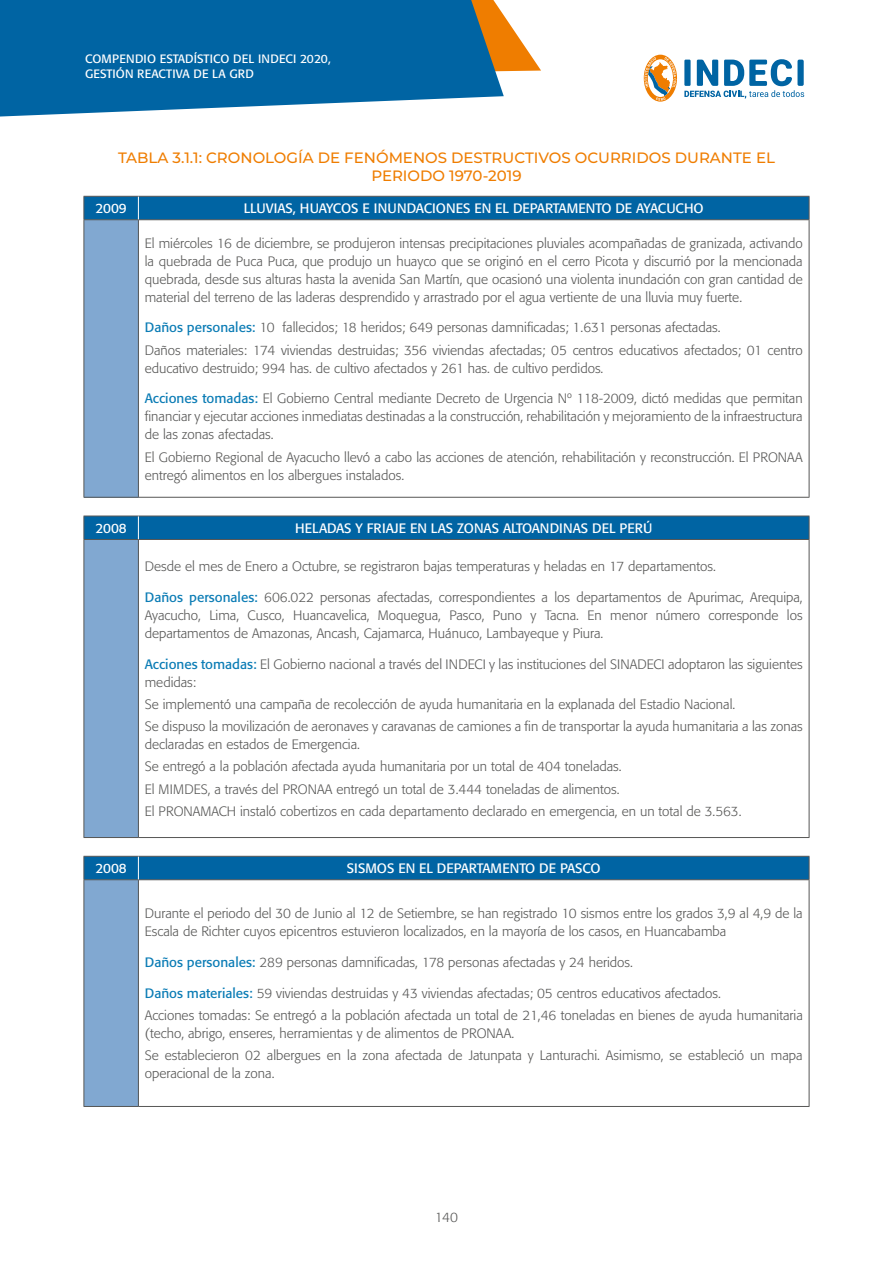
<style>
.page{position:relative;width:893px;height:1276px;background:#fff}
.page>*{position:absolute;margin:0;border:0;box-sizing:border-box;transform-origin:0 0}
.t1{font:500 15px/18px "Montserrat";color:#ef7d00;text-align:center}
.t2{font:300 13.5px/18px "Formata";color:#575756}
.t3{font:13.5px "Formata";color:#fff}
.t4{font:12px/15px "Formata";letter-spacing:.01em;color:#fff}
.s1{font-weight:400;color:#0b7cb5}
</style>
<div class="page">
<svg style="left:504px;top:16px;width:37px;height:56px"></svg>
<svg style="left:0;top:0;width:504px;height:117px;background:#1a72a8"></svg>
<svg style="left:684px;top:59px;width:120px;height:40px"></svg>
<svg style="left:644px;top:55px;width:33px;height:47px"></svg>
<div style="left:84px;top:220px;width:54px;height:277px;background:#81a8d1"></div>
<hr style="left:84px;top:220px;width:1px;height:277px;background:#575756">
<hr style="left:138px;top:220px;width:1px;height:277px;background:#575756">
<hr style="left:809px;top:220px;width:1px;height:277px;background:#575756">
<hr style="left:84px;top:497px;width:54px;height:1px;background:#575756">
<hr style="left:138px;top:497px;width:671px;height:1px;background:#575756">
<svg style="left:84px;top:196px;width:726px;height:24px;background:#07649e"></svg>
<div style="left:84px;top:539px;width:54px;height:298px;background:#81a8d1"></div>
<hr style="left:84px;top:515px;width:54px;height:1px;background:#575756">
<hr style="left:138px;top:515px;width:671px;height:1px;background:#575756">
<hr style="left:84px;top:539px;width:54px;height:1px;background:#575756">
<hr style="left:84px;top:540px;width:1px;height:297px;background:#575756">
<hr style="left:138px;top:539px;width:671px;height:1px;background:#575756">
<hr style="left:138px;top:540px;width:1px;height:297px;background:#575756">
<hr style="left:809px;top:540px;width:1px;height:297px;background:#575756">
<hr style="left:84px;top:837px;width:54px;height:1px;background:#575756">
<hr style="left:138px;top:837px;width:671px;height:1px;background:#575756">
<div style="left:84px;top:516px;width:726px;height:23px;background:#0064a3"></div>
<div style="left:84px;top:879px;width:54px;height:227px;background:#81a8d1"></div>
<hr style="left:84px;top:879px;width:54px;height:1px;background:#575756">
<hr style="left:84px;top:880px;width:1px;height:226px;background:#575756">
<hr style="left:138px;top:879px;width:671px;height:1px;background:#575756">
<hr style="left:138px;top:880px;width:1px;height:226px;background:#575756">
<hr style="left:809px;top:880px;width:1px;height:226px;background:#575756">
<hr style="left:84px;top:1106px;width:54px;height:1px;background:#575756">
<hr style="left:138px;top:1106px;width:671px;height:1px;background:#575756">
<div style="left:84px;top:856px;width:726px;height:23px;background:#0064a3"></div>
<p class="t4" style="left:85px;top:51px;width:247px">COMPENDIO ESTADÍSTICO DEL INDECI 2020,<br>GESTIÓN REACTIVA DE LA GRD</p>
<p class="t1" style="left:118px;top:148px;width:658px">TABLA 3.1.1: CRONOLOGÍA DE FENÓMENOS DESTRUCTIVOS OCURRIDOS DURANTE EL<br>PERIODO 1970-2019</p>
<p class="t3" style="left:96px;top:200px;width:33px">2009</p>
<p class="t3" style="left:244px;top:200px;width:462px">LLUVIAS, HUAYCOS E INUNDACIONES EN EL DEPARTAMENTO DE AYACUCHO</p>
<p class="t2" style="left:145px;top:234px;width:659px;text-align:justify">El miércoles 16 de diciembre, se produjeron intensas precipitaciones pluviales acompañadas de granizada, activando la quebrada de Puca Puca, que produjo un huayco que se originó en el cerro Picota y discurrió por la mencionada quebrada, desde sus alturas hasta la avenida San Martín, que ocasionó una violenta inundación con gran cantidad de material del terreno de las laderas desprendido y arrastrado por el agua vertiente de una lluvia muy fuerte.</p>
<p class="t2" style="left:145px;top:316px;width:659px;line-height:22.2px"><span class="s1">Daños personales:</span> 10 fallecidos; 18 heridos; 649 personas damnificadas; 1.631 personas afectadas.<br>Daños materiales: 174 viviendas destruidas; 356 viviendas afectadas; 05 centros educativos afectados; 01 centro</p>
<p class="t2" style="left:145px;top:359px;width:460px">educativo destruido; 994 has. de cultivo afectados y 261 has. de cultivo perdidos.</p>
<p class="t2" style="left:145px;top:390px;width:659px;text-align:justify"><span class="s1">Acciones tomadas:</span> El Gobierno Central mediante Decreto de Urgencia Nº 118-2009, dictó medidas que permitan financiar y ejecutar acciones inmediatas destinadas a la construcción, rehabilitación y mejoramiento de la infraestructura de las zonas afectadas.</p>
<p class="t2" style="left:145px;top:448px;width:659px">El Gobierno Regional de Ayacucho llevó a cabo las acciones de atención, rehabilitación y reconstrucción. El PRONAA entregó alimentos en los albergues instalados.</p>
<p class="t3" style="left:96px;top:520px;width:33px">2008</p>
<p class="t3" style="left:295px;top:520px;width:359px">HELADAS Y FRIAJE EN LAS ZONAS ALTOANDINAS DEL PERÚ</p>
<p class="t2" style="left:145px;top:557px;width:573px">Desde el mes de Enero a Octubre, se registraron bajas temperaturas y heladas en 17 departamentos.</p>
<p class="t2" style="left:145px;top:588px;width:659px;text-align:justify"><span class="s1">Daños personales:</span> 606.022 personas afectadas, correspondientes a los departamentos de Apurimac, Arequipa, Ayacucho, Lima, Cusco, Huancavelica, Moquegua, Pasco, Puno y Tacna. En menor número corresponde los departamentos de Amazonas, Ancash, Cajamarca, Huánuco, Lambayeque y Piura.</p>
<p class="t2" style="left:145px;top:655px;width:659px"><span class="s1">Acciones tomadas:</span> El Gobierno nacional a través del INDECI y las instituciones del SINADECI adoptaron las siguientes medidas:</p>
<p class="t2" style="left:145px;top:693px;width:659px;line-height:22.2px">Se implementó una campaña de recolección de ayuda humanitaria en la explanada del Estadio Nacional.<br>Se dispuso la movilización de aeronaves y caravanas de camiones a fin de transportar la ayuda humanitaria a las zonas</p>
<p class="t2" style="left:145px;top:733px;width:598px;line-height:22.2px">declaradas en estados de Emergencia.<br>Se entregó a la población afectada ayuda humanitaria por un total de 404 toneladas.<br>El MIMDES, a través del PRONAA entregó un total de 3.444 toneladas de alimentos.<br>El PRONAMACH instaló cobertizos en cada departamento declarado en emergencia, en un total de 3.563.</p>
<p class="t3" style="left:96px;top:860px;width:33px">2008</p>
<p class="t3" style="left:347px;top:860px;width:255px">SISMOS EN EL DEPARTAMENTO DE PASCO</p>
<p class="t2" style="left:145px;top:904px;width:659px">Durante el periodo del 30 de Junio al 12 de Setiembre, se han registrado 10 sismos entre los grados 3,9 al 4,9 de la<br>Escala de Richter cuyos epicentros estuvieron localizados, en la mayoría de los casos, en Huancabamba</p>
<p class="t2" style="left:145px;top:953px;width:490px"><span class="s1">Daños personales:</span> 289 personas damnificadas, 178 personas afectadas y 24 heridos.</p>
<p class="t2" style="left:145px;top:982px;width:659px;line-height:22.2px"><span class="s1">Daños materiales:</span> 59 viviendas destruidas y 43 viviendas afectadas; 05 centros educativos afectados.<br>Acciones tomadas: Se entregó a la población afectada un total de 21,46 toneladas en bienes de ayuda humanitaria</p>
<p class="t2" style="left:145px;top:1022px;width:659px;line-height:22.2px">(techo, abrigo, enseres, herramientas y de alimentos de PRONAA.<br>Se establecieron 02 albergues en la zona afectada de Jatunpata y Lanturachi. Asimismo, se estableció un mapa</p>
<p class="t2" style="left:145px;top:1064px;width:131px">operacional de la zona.</p>
<p class="t2" style="left:435px;top:1208px;width:25px">140</p>
</div>
